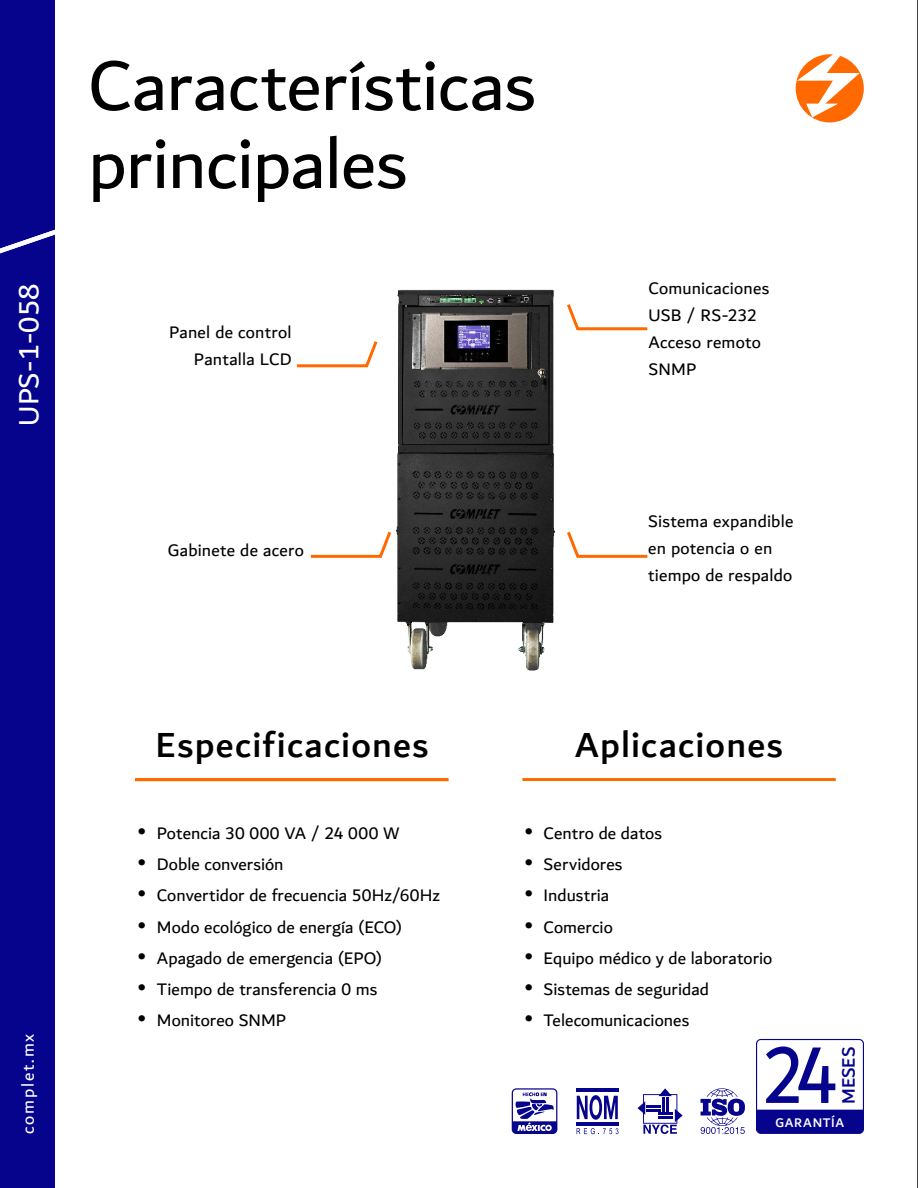
<style>
.page{position:relative;width:918px;height:1188px;background:#fff}
.page>*{position:absolute;margin:0;border:0;box-sizing:border-box;transform-origin:0 0}
.t1{font:85.5px "Dubai";color:#06038d;scale:.9 1}
.t2{font:75px/78px "Dubai";letter-spacing:-.01em;color:#000}
.t3{font:500 37.5px "Dubai";letter-spacing:.035em;color:#000}
.t4{font:30px "Dubai";color:#fff}
.t5{font:500 19.5px "Dubai";letter-spacing:-.01em;color:#06038d}
.t6{font:18px/27px "Dubai";letter-spacing:.005em;color:#000}
.t7{font:18px "Dubai";letter-spacing:.1em;color:#fff}
.t8{font:500 13.5px "Dubai";letter-spacing:.05em;color:#fff}
.s1{font-family:"Century Gothic Paneuropean";font-weight:300;font-size:21px}
</style>
<div class="page">
<div style="left:0;top:0;width:54px;height:1188px;background:#06038d"></div>
<svg style="left:796px;top:54px;width:68px;height:68px"></svg>
<hr style="left:522px;top:778px;width:314px;height:3px;background:#ff6900">
<svg style="left:701px;top:1088px;width:44px;height:46px"></svg>
<hr style="left:576px;top:1088px;width:43px;height:4px;background:#06038d">
<svg style="left:577px;top:1095px;width:41px;height:25px"></svg>
<hr style="left:576px;top:1122px;width:43px;height:4px;background:#06038d">
<svg style="left:577px;top:1128px;width:41px;height:6px"></svg>
<svg style="left:637px;top:1088px;width:46px;height:46px"></svg>
<svg style="left:512px;top:1088px;width:45px;height:46px"></svg>
<div style="left:756px;top:1039px;width:108px;height:95px;border:1px solid #06038d;border-radius:4px"></div>
<div style="left:757px;top:1110px;width:106px;height:23px;background:#06038d"></div>
<svg style="left:297px;top:341px;width:80px;height:27px"></svg>
<svg style="left:310px;top:554px;width:67px;height:4px"></svg>
<hr style="left:135px;top:778px;width:313px;height:3px;background:#ff6900">
<hr style="left:917px;top:0;width:1px;height:1188px;background:#000">
<img style="left:377px;top:289px;width:179px;height:382px">
<svg style="left:567px;top:304px;width:81px;height:27px"></svg>
<svg style="left:567px;top:531px;width:81px;height:27px"></svg>
<svg style="left:0;top:223px;width:55px;height:38px"></svg>
<h3 class="t4" style="left:10px;top:426px;width:143px;rotate:-90deg">UPS-1-058</h3>
<h2 class="t2" style="left:88px;top:46px;width:449px">Características principales</h2>
<p class="t6" style="left:169px;top:319px;width:124px;text-align:right">Panel de control<br>Pantalla LCD</p>
<p class="t6" style="left:168px;top:536px;width:138px">Gabinete de acero</p>
<p class="t6" style="left:648px;top:275px;width:122px">Comunicaciones<br>USB / RS-232<br>Acceso remoto<br>SNMP</p>
<p class="t6" style="left:648px;top:507px;width:147px">Sistema expandible en potencia o en tiempo de respaldo</p>
<p class="t7" style="left:18px;top:1134px;width:102px;rotate:-90deg">complet.mx</p>
<h3 class="t3" style="left:155px;top:731px;width:275px">Especificaciones</h3>
<h3 class="t3" style="left:575px;top:731px;width:210px">Aplicaciones</h3>
<p class="t6" style="left:136px;top:819px;width:266px"><span class="s1">•</span> Potencia 30 000 VA / 24 000 W</p>
<p class="t6" style="left:136px;top:851px;width:149px"><span class="s1">•</span> Doble conversión</p>
<p class="t6" style="left:136px;top:882px;width:306px"><span class="s1">•</span> Convertidor de frecuencia 50Hz/60Hz</p>
<p class="t6" style="left:136px;top:913px;width:268px"><span class="s1">•</span> Modo ecológico de energía (ECO)</p>
<p class="t6" style="left:136px;top:944px;width:248px"><span class="s1">•</span> Apagado de emergencia (EPO)</p>
<p class="t6" style="left:136px;top:976px;width:243px"><span class="s1">•</span> Tiempo de transferencia 0 ms</p>
<p class="t6" style="left:136px;top:1007px;width:152px"><span class="s1">•</span> Monitoreo SNMP</p>
<p class="t6" style="left:522px;top:819px;width:141px"><span class="s1">•</span> Centro de datos</p>
<p class="t6" style="left:522px;top:851px;width:102px"><span class="s1">•</span> Servidores</p>
<p class="t6" style="left:522px;top:882px;width:89px"><span class="s1">•</span> Industria</p>
<p class="t6" style="left:522px;top:913px;width:92px"><span class="s1">•</span> Comercio</p>
<p class="t6" style="left:522px;top:944px;width:252px"><span class="s1">•</span> Equipo médico y de laboratorio</p>
<p class="t6" style="left:522px;top:976px;width:188px"><span class="s1">•</span> Sistemas de seguridad</p>
<p class="t6" style="left:522px;top:1007px;width:169px"><span class="s1">•</span> Telecomunicaciones</p>
<h1 class="t1" style="left:762px;top:1023px;width:85px">24</h1>
<p class="t5" style="left:837px;top:1104px;width:58px;rotate:-90deg">MESES</p>
<p class="t8" style="left:775px;top:1114px;width:70px">GARANTÍA</p>
</div>
